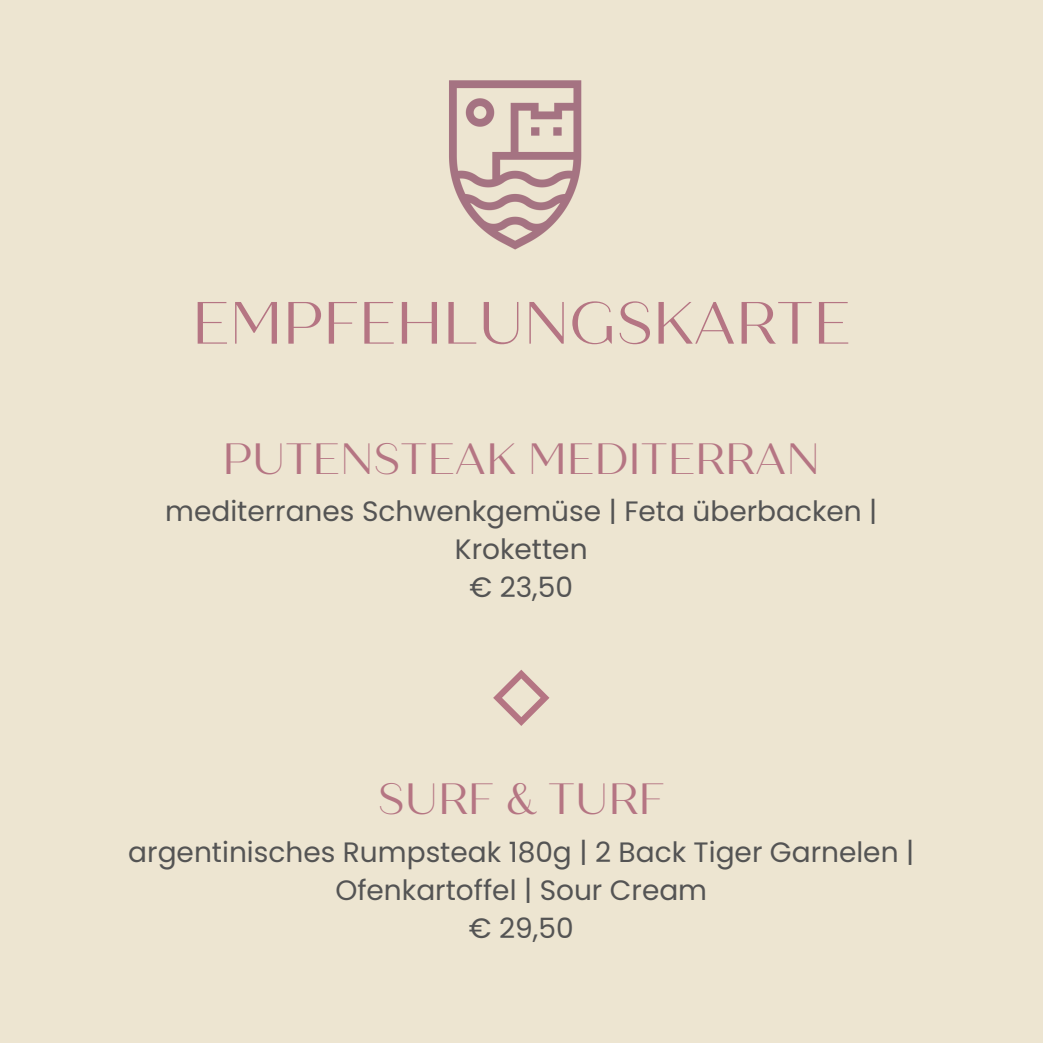
<style>
.page{position:relative;width:1043px;height:1043px;background:#fff}
.page>*{position:absolute;margin:0;border:0;box-sizing:border-box;transform-origin:0 0}
.t1{font:59.5px "Quiche Sans";color:#b57583}
.t2{font:43.75px "Quiche Sans";color:#b57583}
.t3{font:28px/38.1px "Poppins";color:#545454;text-align:center}
</style>
<div class="page">
<div style="left:0;top:0;width:1042px;height:1042px;background:#ede5d1"></div>
<img style="left:449px;top:80px;width:133px;height:170px">
<svg style="left:493px;top:669px;width:56px;height:56px"></svg>
<p class="t1" style="left:192px;top:298px;width:660px">EMPFEHLUNGSKARTE</p>
<p class="t2" style="left:222px;top:440px;width:598px">PUTENSTEAK MEDITERRAN</p>
<h1 class="t3" style="left:165px;top:492px;width:713px">mediterranes Schwenkgemüse | Feta überbacken |<br>Kroketten</h1>
<p class="t3" style="left:469px;top:568px;width:105px">€ 23,50</p>
<p class="t2" style="left:378px;top:780px;width:288px">SURF &amp; TURF</p>
<p class="t3" style="left:128px;top:832px;width:787px">argentinisches Rumpsteak 180g | 2 Back Tiger Garnelen |<br>Ofenkartoffel | Sour Cream</p>
<p class="t3" style="left:469px;top:908px;width:106px">€ 29,50</p>
</div>
